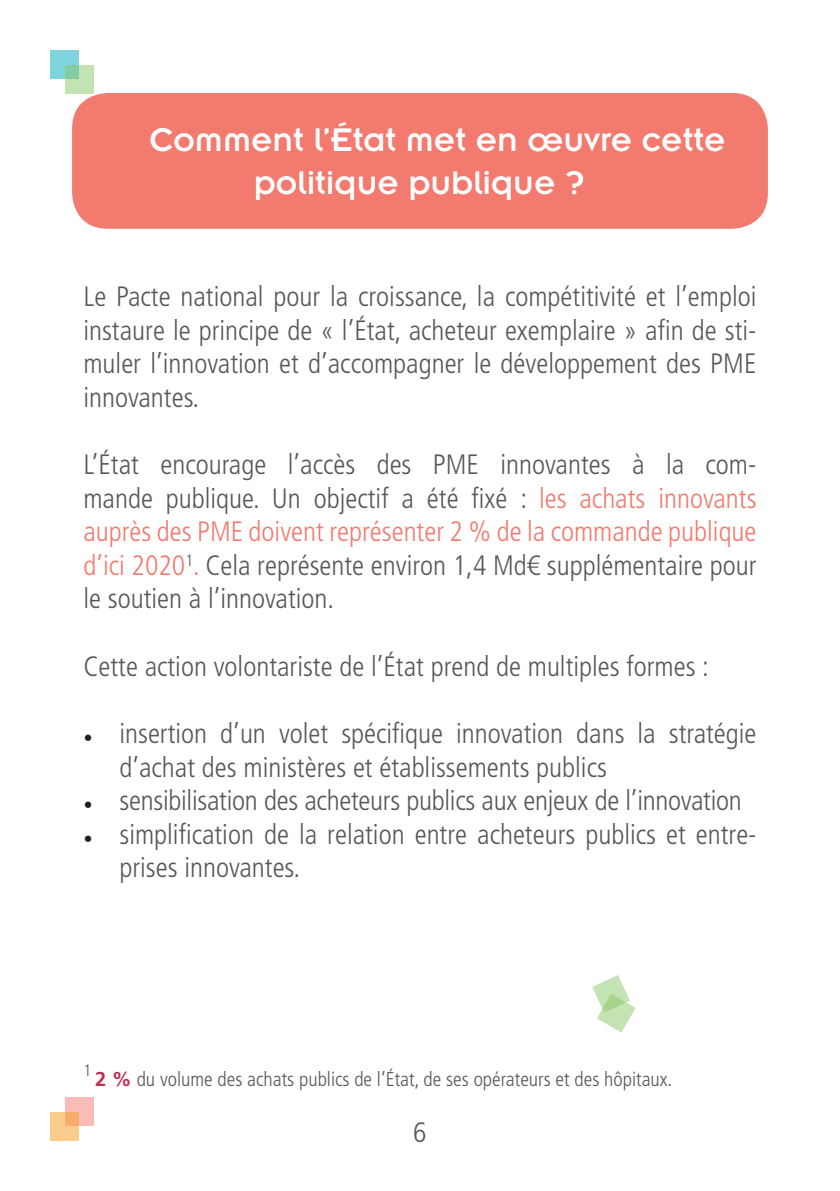
<style>
.page{position:relative;width:840px;height:1191px;background:#fff}
.page>*{position:absolute;margin:0;border:0;box-sizing:border-box;transform-origin:0 0}
.t1{font:36px "Insignia LT Std";color:#fff}
.Justifier_à_gauche{font:300 condensed 28px/33.6px "Frutiger LT Std";color:#57585a}
.Justifier_à_gauche-2{font:300 condensed 20px "Frutiger LT Std";color:#57585a}
.Justifier_à_gauche-3{font:300 condensed 16.4px "Frutiger LT Std";color:#57585a}
.s1{color:#f37a6e}
.s2{font-family:"Minion Pro";font-weight:400;font-stretch:normal;font-size:24px;color:#231f20}
.s3{font-weight:700;font-stretch:normal;color:#c12f50}
</style>
<div class="page">
<div style="left:65px;top:1097px;width:28px;height:29px;background:#f9bcb6"></div>
<svg style="left:51px;top:1112px;width:28px;height:28px"></svg>
<div style="left:51px;top:51px;width:28px;height:28px;background:#80d4dd"></div>
<svg style="left:65px;top:65px;width:28px;height:28px"></svg>
<div style="left:72px;top:93px;width:695px;height:136px;background:#f37a6e;border-radius:36px"></div>
<svg style="left:592px;top:975px;width:43px;height:57px"></svg>
<p class="t1" style="left:149px;top:121px;width:577px">Comment l’État met en œuvre cette</p>
<p class="t1" style="left:254px;top:164px;width:332px">politique publique ?</p>
<p class="Justifier_à_gauche" style="left:83px;top:280px;width:674px;text-align:justify">Le Pacte national pour la croissance, la compétitivité et l’emploi instaure le principe de « l’État, acheteur exemplaire » afin de sti&shy;muler l’innovation et d’accompagner le développement des PME innovantes.</p>
<p class="Justifier_à_gauche" style="left:83px;top:448px;width:674px">L’État encourage l’accès des PME innovantes à la com&shy;mande publique. Un objectif a été fixé : <span class="s1">les achats innovants</span></p>
<p class="Justifier_à_gauche" style="left:83px;top:515px;width:674px;text-align:justify"><span class="s1">auprès des PME doivent représenter 2 % de la commande publique d’ici 2020</span><sup>1</sup><span class="s1">.</span> Cela représente environ 1,4 Md€ supplémentaire pour le soutien à l’innovation.</p>
<p class="Justifier_à_gauche" style="left:83px;top:649px;width:626px">Cette action volontariste de l’État prend de multiples formes :</p>
<p class="Justifier_à_gauche" style="left:119px;top:717px;width:638px;text-indent:-36px"><span class="s2">•</span> insertion d’un volet spécifique innovation dans la stratégie d’achat des ministères et établissements publics</p>
<p class="Justifier_à_gauche" style="left:83px;top:784px;width:659px"><span class="s2">•</span> sensibilisation des acheteurs publics aux enjeux de l’innovation</p>
<p class="Justifier_à_gauche" style="left:119px;top:817px;width:638px;text-indent:-36px"><span class="s2">•</span> simplification de la relation entre acheteurs publics et entre&shy;prises innovantes.</p>
<p class="Justifier_à_gauche-3" style="left:83px;top:1061px;width:9px">1</p>
<p class="Justifier_à_gauche-2" style="left:95px;top:1067px;width:578px"><span class="s3">2 %</span> du volume des achats publics de l’État, de ses opérateurs et des hôpitaux.</p>
<p class="Justifier_à_gauche" style="left:413px;top:1116px;width:15px">6</p>
</div>
